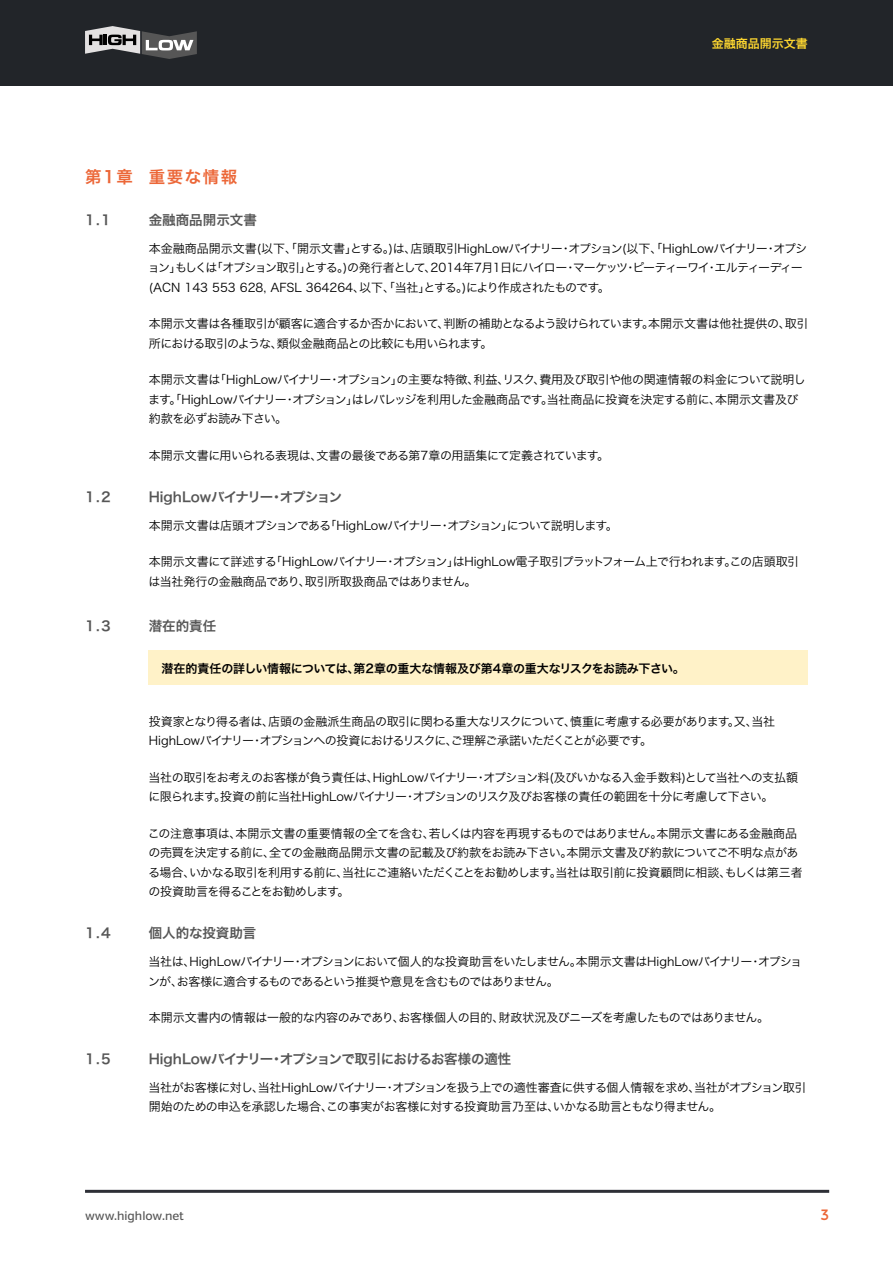
<style>
.page{position:relative;width:893px;height:1263px;background:#fff}
.page>*{position:absolute;margin:0;border:0;box-sizing:border-box;transform-origin:0 0}
.t1{font:16.5px "Hira Kaku Pro W6";letter-spacing:.1em;color:#ec6738}
.t2{font:15px "Montserrat";color:#ec6738}
.t3{font:13.5px "Hira Kaku Pro W6";letter-spacing:-.015em;color:#565656}
.t4{font:13.5px "Hira Kaku Pro W6";letter-spacing:-.06em;color:#565656}
.t5{font:12px/19.5px "Hira Kaku Pro W3";letter-spacing:-.04em;color:#000}
.t6{font:12px/19.5px "Hira Kaku Pro W3";letter-spacing:-.06em;color:#000}
.t7{font:12px "Hira Kaku Pro W3";letter-spacing:-.07em;color:#000}
.t8{font:12px "Hira Kaku Pro W6";letter-spacing:-.02em;color:#000}
.t9{font:500 12px "Verb";color:#565656}
.t10{font:12px "Hira Kaku Pro W6";color:#ffd830}
</style>
<div class="page">
<div style="left:0;top:0;width:893px;height:85px;background:#222529"></div>
<svg style="left:85px;top:26px;width:112px;height:33px"></svg>
<hr style="left:85px;top:1190px;width:744px;height:3px;background:#2d2f36">
<div style="left:149px;top:650px;width:659px;height:35px;background:#fff2c8"></div>
<p class="t10" style="left:712px;top:33px;width:97px">金融商品開示文書</p>
<h1 class="t1" style="left:85px;top:162px;width:154px">第1章 重要な情報</h1>
<p class="t3" style="left:85px;top:207px;width:27px">1.1</p>
<p class="t3" style="left:149px;top:207px;width:109px">金融商品開示文書</p>
<p class="t5" style="left:148px;top:238px;width:661px">本金融商品開示文書(以下、「開示文書」とする。)は、店頭取引HighLowバイナリー・オプション(以下、「HighLowバイナリー・オプション」もしくは「オプション取引」とする。)の発行者として、2014年7月1日にハイロー・マーケッツ・ピーティーワイ・エルティーディー(ACN 143 553 628, AFSL 364264、以下、「当社」とする。)により作成されたものです。</p>
<p class="t5" style="left:149px;top:313px;width:661px">本開示文書は各種取引が顧客に適合するか否かにおいて、判断の補助となるよう設けられています。本開示文書は他社提供の、取引所における取引のような、類似金融商品との比較にも用いられます。</p>
<p class="t5" style="left:148px;top:369px;width:659px">本開示文書は「HighLowバイナリー・オプション」の主要な特徴、利益、リスク、費用及び取引や他の関連情報の料金について説明します。「HighLowバイナリー・オプション」はレバレッジを利用した金融商品です。当社商品に投資を決定する前に、本開示文書及び約款を必ずお読み下さい。</p>
<p class="t5" style="left:149px;top:445px;width:462px">本開示文書に用いられる表現は、文書の最後である第7章の用語集にて定義されています。</p>
<p class="t3" style="left:85px;top:484px;width:27px">1.2</p>
<p class="t4" style="left:149px;top:484px;width:195px">HighLowバイナリー・オプション</p>
<p class="t7" style="left:149px;top:514px;width:470px">本開示文書は店頭オプションである「HighLowバイナリー・オプション」について説明します。</p>
<p class="t5" style="left:148px;top:551px;width:652px">本開示文書にて詳述する「HighLowバイナリー・オプション」はHighLow電子取引プラットフォーム上で行われます。この店頭取引は当社発行の金融商品であり、取引所取扱商品ではありません。</p>
<p class="t3" style="left:85px;top:613px;width:27px">1.3</p>
<p class="t3" style="left:149px;top:613px;width:69px">潜在的責任</p>
<p class="t8" style="left:162px;top:657px;width:525px">潜在的責任の詳しい情報については、第2章の重大な情報及び第4章の重大なリスクをお読み下さい。</p>
<p class="t5" style="left:149px;top:711px;width:628px">投資家となり得る者は、店頭の金融派生商品の取引に関わる重大なリスクについて、慎重に考慮する必要があります。又、当社<br>HighLowバイナリー・オプションへの投資におけるリスクに、ご理解ご承諾いただくことが必要です。</p>
<p class="t5" style="left:148px;top:767px;width:651px">当社の取引をお考えのお客様が負う責任は、HighLowバイナリー・オプション料(及びいかなる入金手数料)として当社への支払額に限られます。投資の前に当社HighLowバイナリー・オプションのリスク及びお客様の責任の範囲を十分に考慮して下さい。</p>
<p class="t5" style="left:148px;top:823px;width:657px">この注意事項は、本開示文書の重要情報の全てを含む、若しくは内容を再現するものではありません。本開示文書にある金融商品の売買を決定する前に、全ての金融商品開示文書の記載及び約款をお読み下さい。本開示文書及び約款についてご不明な点がある場合、いかなる取引を利用する前に、当社にご連絡いただくことをお勧めします。当社は取引前に投資顧問に相談、もしくは第三者の投資助言を得ることをお勧めします。</p>
<p class="t3" style="left:85px;top:921px;width:27px">1.4</p>
<p class="t3" style="left:149px;top:921px;width:109px">個人的な投資助言</p>
<p class="t6" style="left:148px;top:951px;width:656px">当社は、HighLowバイナリー・オプションにおいて個人的な投資助言をいたしません。本開示文書はHighLowバイナリー・オプションが、お客様に適合するものであるという推奨や意見を含むものではありません。</p>
<p class="t5" style="left:149px;top:1007px;width:622px">本開示文書内の情報は一般的な内容のみであり、お客様個人の目的、財政状況及びニーズを考慮したものではありません。</p>
<p class="t3" style="left:85px;top:1046px;width:27px">1.5</p>
<p class="t3" style="left:149px;top:1046px;width:364px">HighLowバイナリー・オプションで取引におけるお客様の適性</p>
<p class="t5" style="left:148px;top:1077px;width:659px">当社がお客様に対し、当社HighLowバイナリー・オプションを扱う上での適性審査に供する個人情報を求め、当社がオプション取引開始のための申込を承認した場合、この事実がお客様に対する投資助言乃至は、いかなる助言ともなり得ません。</p>
<p class="t9" style="left:85px;top:1209px;width:101px">www.highlow.net</p>
<p class="t2" style="left:820px;top:1206px;width:10px">3</p>
</div>
